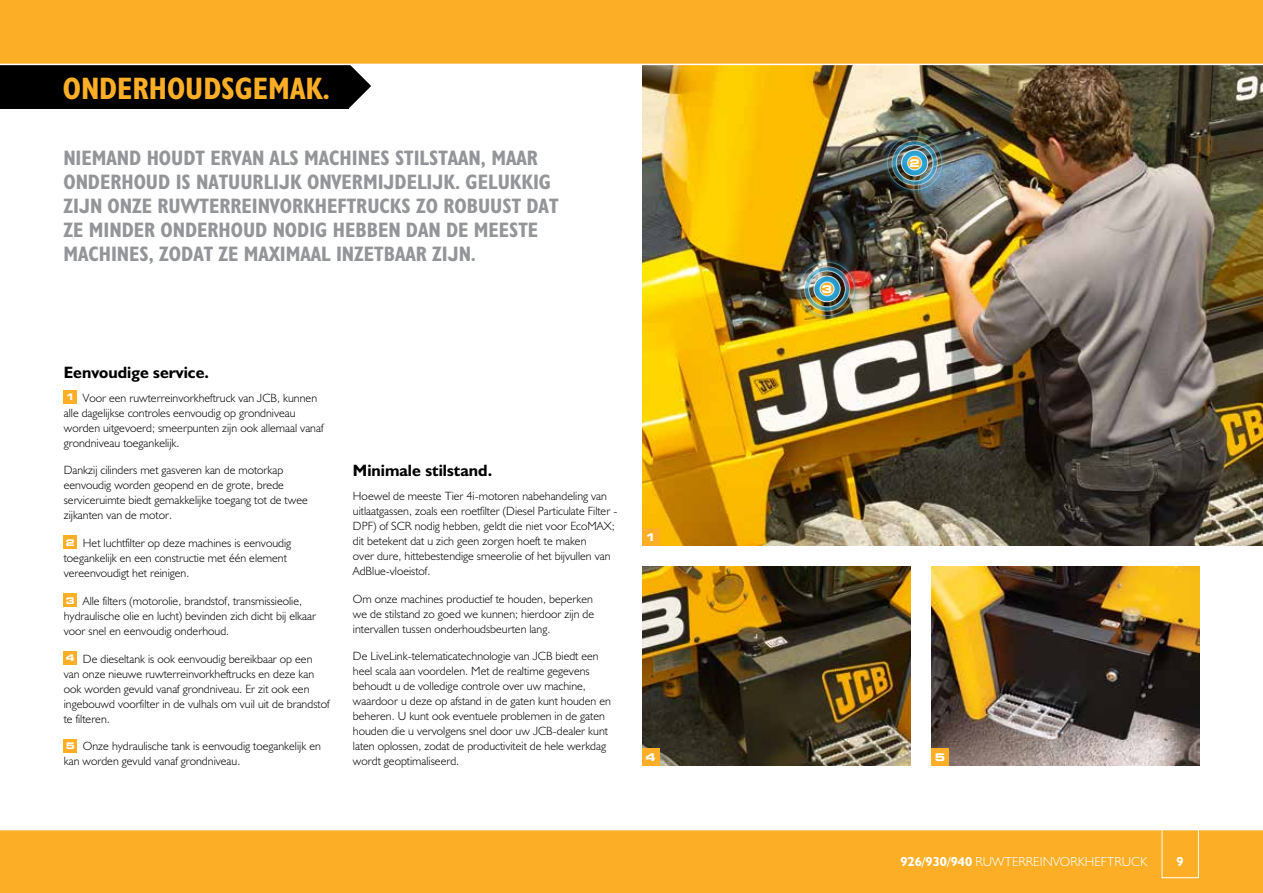
<style>
.page{position:relative;width:1263px;height:893px;background:#fff}
.page>*{position:absolute;margin:0;border:0;box-sizing:border-box;transform-origin:0 0}
.t1{font:31.2px "JCB Bold Condensed";color:#fcaf26}
.t2{font:21px/24px "JCB Bold Condensed";color:#939598}
.t3{font:16.5px "JCB Bold";color:#000}
.t4{font:13.2px "JCB Light";color:#fff}
.t5{font:13.2px "JCB Bold";color:#fff}
.t6{font:12px/15px "JCB Light";color:#000}
.t7{font:700 expanded 10.5px "Square 721 BT";color:#fff}
.s1{font-family:"Square 721 BT";font-weight:700;font-stretch:expanded;font-size:9.15px;color:#fff}
.s2{font-family:"JCB Bold"}
</style>
<div class="page">
<img style="left:642px;top:65px;width:621px;height:481px">
<svg style="left:348px;top:65px;width:23px;height:44px"></svg>
<div style="left:0;top:52px;width:348px;height:57px;background:#000"></div>
<div style="left:0;top:829px;width:1263px;height:64px;background:#fcaf26"></div>
<div style="left:0;top:0;width:1263px;height:64px;background:#fcaf26"></div>
<hr style="left:0;top:829px;width:1263px;height:1px;background:#fff">
<div style="left:642px;top:528px;width:17px;height:17px;background:#fcaf26"></div>
<hr style="left:0;top:64px;width:1263px;height:1px;background:#fff">
<div style="left:1162px;top:829px;width:37px;height:49px;border:1px solid #fff"></div>
<div style="left:64px;top:390px;width:13px;height:13px;background:#fcaf26"></div>
<div style="left:64px;top:536px;width:13px;height:13px;background:#fcaf26"></div>
<div style="left:64px;top:594px;width:13px;height:13px;background:#fcaf26"></div>
<div style="left:64px;top:651px;width:13px;height:14px;background:#fcaf26"></div>
<div style="left:64px;top:739px;width:13px;height:13px;background:#fcaf26"></div>
<img style="left:882px;top:131px;width:65px;height:64px">
<img style="left:795px;top:257px;width:64px;height:63px">
<img style="left:642px;top:567px;width:268px;height:198px">
<img style="left:931px;top:567px;width:268px;height:198px">
<div style="left:931px;top:748px;width:17px;height:17px;background:#fcaf26"></div>
<div style="left:642px;top:748px;width:17px;height:17px;background:#fcaf26"></div>
<h1 class="t1" style="left:63px;top:69px;width:269px">ONDERHOUDSGEMAK.</h1>
<p class="t2" style="left:63px;top:145px;width:496px">NIEMAND HOUDT ERVAN ALS MACHINES STILSTAAN, MAAR ONDERHOUD IS NATUURLIJK ONVERMIJDELIJK. GELUKKIG ZIJN ONZE RUWTERREINVORKHEFTRUCKS ZO ROBUUST DAT ZE MINDER ONDERHOUD NODIG HEBBEN DAN DE MEESTE MACHINES, ZODAT ZE MAXIMAAL INZETBAAR ZIJN.</p>
<p class="t7" style="left:822px;top:283px;width:12px">3</p>
<p class="t7" style="left:909px;top:157px;width:12px">2</p>
<h3 class="t3" style="left:64px;top:362px;width:147px">Eenvoudige service.</h3>
<p class="t6" style="left:64px;top:390px;width:261px"><span class="s1">1</span> Voor een ruwterreinvorkheftruck van JCB, kunnen alle dagelijkse controles eenvoudig op grondniveau worden uitgevoerd; smeerpunten zijn ook allemaal vanaf grondniveau toegankelijk.</p>
<p class="t6" style="left:64px;top:463px;width:246px">Dankzij cilinders met gasveren kan de motorkap eenvoudig worden geopend en de grote, brede serviceruimte biedt gemakkelijke toegang tot de twee zijkanten van de motor.</p>
<p class="t6" style="left:64px;top:535px;width:229px"><span class="s1">2</span> Het luchtfilter op deze machines is eenvoudig toegankelijk en een constructie met één element vereenvoudigt het reinigen.</p>
<p class="t6" style="left:64px;top:593px;width:254px"><span class="s1">3</span> Alle filters (motorolie, brandstof, transmissieolie, hydraulische olie en lucht) bevinden zich dicht bij elkaar voor snel en eenvoudig onderhoud.</p>
<p class="t6" style="left:64px;top:651px;width:267px"><span class="s1">4</span> De dieseltank is ook eenvoudig bereikbaar op een<br>van onze nieuwe ruwterreinvorkheftrucks en deze kan ook worden gevuld vanaf grondniveau. Er zit ook een ingebouwd voorfilter in de vulhals om vuil uit de brandstof te filteren.</p>
<p class="t6" style="left:64px;top:739px;width:259px"><span class="s1">5</span> Onze hydraulische tank is eenvoudig toegankelijk en kan worden gevuld vanaf grondniveau.</p>
<h3 class="t3" style="left:353px;top:460px;width:141px">Minimale stilstand.</h3>
<p class="t6" style="left:353px;top:488px;width:266px">Hoewel de meeste Tier 4i-motoren nabehandeling van uitlaatgassen, zoals een roetfilter (Diesel Particulate Filter - DPF) of SCR nodig hebben, geldt die niet voor EcoMAX; dit betekent dat u zich geen zorgen hoeft te maken<br>over dure, hittebestendige smeerolie of het bijvullen van AdBlue-vloeistof.</p>
<p class="t6" style="left:353px;top:591px;width:243px;text-align:justify">Om onze machines productief te houden, beperken we de stilstand zo goed we kunnen; hierdoor zijn de intervallen tussen onderhoudsbeurten lang.</p>
<p class="t6" style="left:353px;top:649px;width:259px">De LiveLink-telematicatechnologie van JCB biedt een heel scala aan voordelen. Met de realtime gegevens behoudt u de volledige controle over uw machine, waardoor u deze op afstand in de gaten kunt houden en beheren. U kunt ook eventuele problemen in de gaten houden die u vervolgens snel door uw JCB-dealer kunt laten oplossen, zodat de productiviteit de hele werkdag wordt geoptimaliseerd.</p>
<p class="t7" style="left:645px;top:531px;width:12px">1</p>
<p class="t7" style="left:645px;top:751px;width:12px">4</p>
<p class="t7" style="left:935px;top:751px;width:12px">5</p>
<p class="t4" style="left:900px;top:853px;width:248px"><span class="s2">926/930/940</span> RUWTERREINVORKHEFTRUCK</p>
<p class="t5" style="left:1176px;top:853px;width:9px">9</p>
</div>
